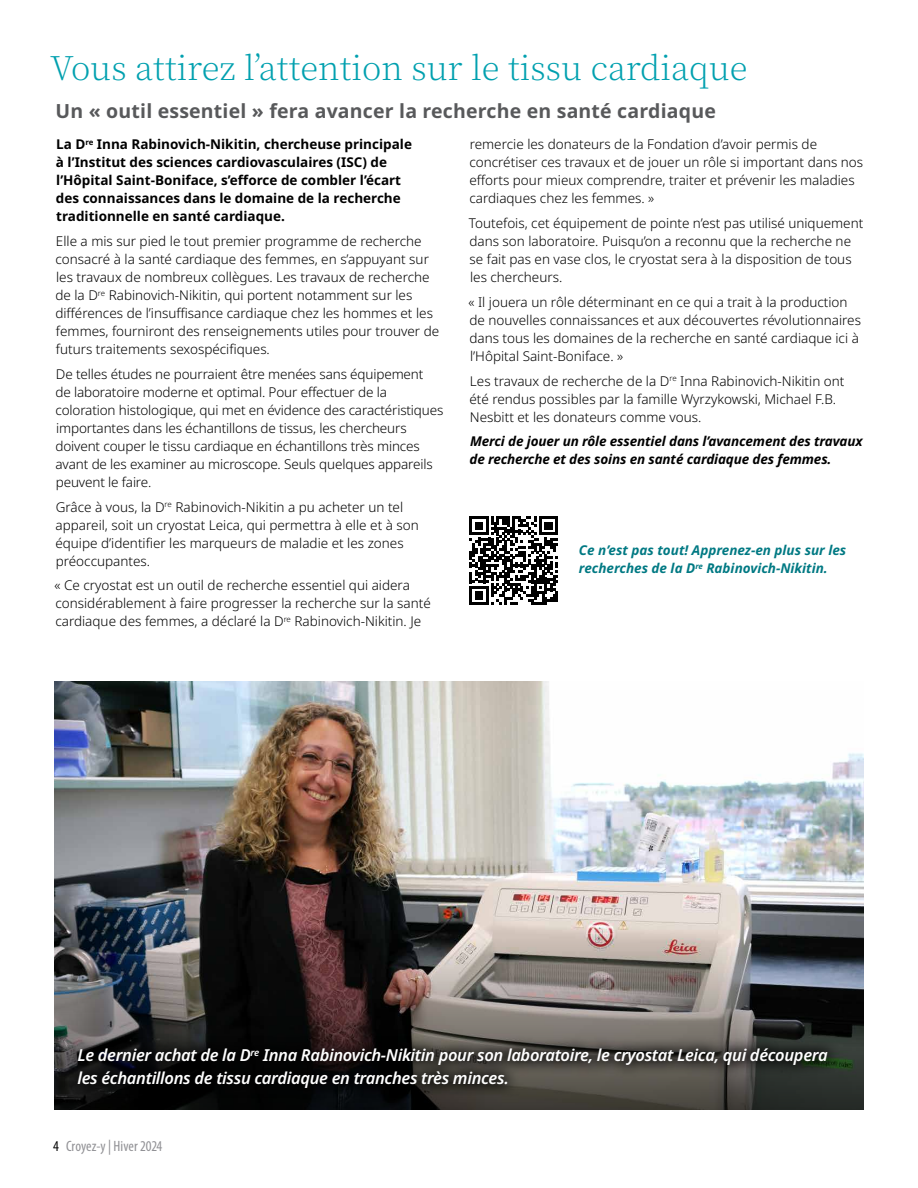
<style>
.page{position:relative;width:918px;height:1188px;background:#fff}
.page>*{position:absolute;margin:0;border:0;box-sizing:border-box;transform-origin:0 0}
.t1{font:200 33px "Noto Serif JP";color:#00a0af}
.t2{font:700 19.5px "Noto Sans";letter-spacing:.01em;color:#58595b}
.t3{font:italic 600 16.5px/22.5px "Noto Sans";letter-spacing:-.02em;color:#fff}
.t4{font:condensed 15px "Myriad Pro";color:#919195}
.t5{font:300 13.5px/18px "Noto Sans";color:#000}
.t6{font:700 13.5px/18px "Noto Sans";color:#000}
.t7{font:italic 700 13.5px/18px "Noto Sans";letter-spacing:-.01em;color:#000}
.t8{font:italic 700 13.5px/18px "Noto Sans";color:#007983}
.s1{color:#000}
</style>
<div class="page">
<img style="left:54px;top:681px;width:810px;height:257px">
<img style="left:54px;top:938px;width:810px;height:171px">
<div style="left:64px;top:1034px;width:777px;height:68px;background:#000;opacity:.9"></div>
<svg style="left:470px;top:516px;width:88px;height:89px"></svg>
<h1 class="t1" style="left:50px;top:50px;width:699px">Vous attirez l’attention sur le tissu cardiaque</h1>
<h2 class="t2" style="left:56px;top:97px;width:662px">Un « outil essentiel » fera avancer la recherche en santé cardiaque</h2>
<p class="t6" style="left:56px;top:136px;width:358px">La D<sup>re</sup> Inna Rabinovich-Nikitin, chercheuse principale à l’Institut des sciences cardiovasculaires (ISC) de l’Hôpital Saint-Boniface, s’efforce de combler l’écart des connaissances dans le domaine de la recherche traditionnelle en santé cardiaque.</p>
<p class="t5" style="left:55px;top:233px;width:385px">Elle a mis sur pied le tout premier programme de recherche consacré à la santé cardiaque des femmes, en s’appuyant sur les travaux de nombreux collègues. Les travaux de recherche de la D<sup>re</sup> Rabinovich-Nikitin, qui portent notamment sur les différences de l’insuffisance cardiaque chez les hommes et les femmes, fourniront des renseignements utiles pour trouver de futurs traitements sexospécifiques.</p>
<p class="t5" style="left:55px;top:365px;width:390px">De telles études ne pourraient être menées sans équipement<br>de laboratoire moderne et optimal. Pour effectuer de la coloration histologique, qui met en évidence des caractéristiques importantes dans les échantillons de tissus, les chercheurs doivent couper le tissu cardiaque en échantillons très minces avant de les examiner au microscope. Seuls quelques appareils peuvent le faire.</p>
<p class="t5" style="left:55px;top:498px;width:365px">Grâce à vous, la D<sup>re</sup> Rabinovich-Nikitin a pu acheter un tel appareil, soit un cryostat Leica, qui permettra à elle et à son équipe d’identifier les marqueurs de maladie et les zones préoccupantes.</p>
<p class="t5" style="left:55px;top:577px;width:378px">« Ce cryostat est un outil de recherche essentiel qui aidera considérablement à faire progresser la recherche sur la santé cardiaque des femmes, a déclaré la D<sup>re</sup> Rabinovich-Nikitin. Je</p>
<p class="t5" style="left:469px;top:136px;width:395px">remercie les donateurs de la Fondation d’avoir permis de concrétiser ces travaux et de jouer un rôle si important dans nos efforts pour mieux comprendre, traiter et prévenir les maladies cardiaques chez les femmes. »</p>
<p class="t5" style="left:469px;top:215px;width:396px">Toutefois, cet équipement de pointe n’est pas utilisé uniquement dans son laboratoire. Puisqu’on a reconnu que la recherche ne se fait pas en vase clos, le cryostat sera à la disposition de tous les chercheurs.</p>
<p class="t5" style="left:469px;top:293px;width:394px">« Il jouera un rôle déterminant en ce qui a trait à la production de nouvelles connaissances et aux découvertes révolutionnaires dans tous les domaines de la recherche en santé cardiaque ici à l’Hôpital Saint-Boniface. »</p>
<p class="t5" style="left:469px;top:372px;width:377px">Les travaux de recherche de la D<sup>re</sup> Inna Rabinovich-Nikitin ont été rendus possibles par la famille Wyrzykowski, Michael F.B.<br>Nesbitt et les donateurs comme vous.</p>
<p class="t7" style="left:470px;top:433px;width:394px">Merci de jouer un rôle essentiel dans l’avancement des travaux de recherche et des soins en santé cardiaque des femmes.</p>
<p class="t8" style="left:579px;top:542px;width:269px">Ce n’est pas tout! Apprenez-en plus sur les recherches de la D<sup>re</sup> Rabinovich-Nikitin.</p>
<p class="t3" style="left:77px;top:1044px;width:752px">Le dernier achat de la D<sup>re</sup> Inna Rabinovich-Nikitin pour son laboratoire, le cryostat Leica, qui découpera les échantillons de tissu cardiaque en tranches très minces.</p>
<p class="t4" style="left:53px;top:1137px;width:111px"><span class="s1">4</span> Croyez-y | Hiver 2024</p>
</div>
